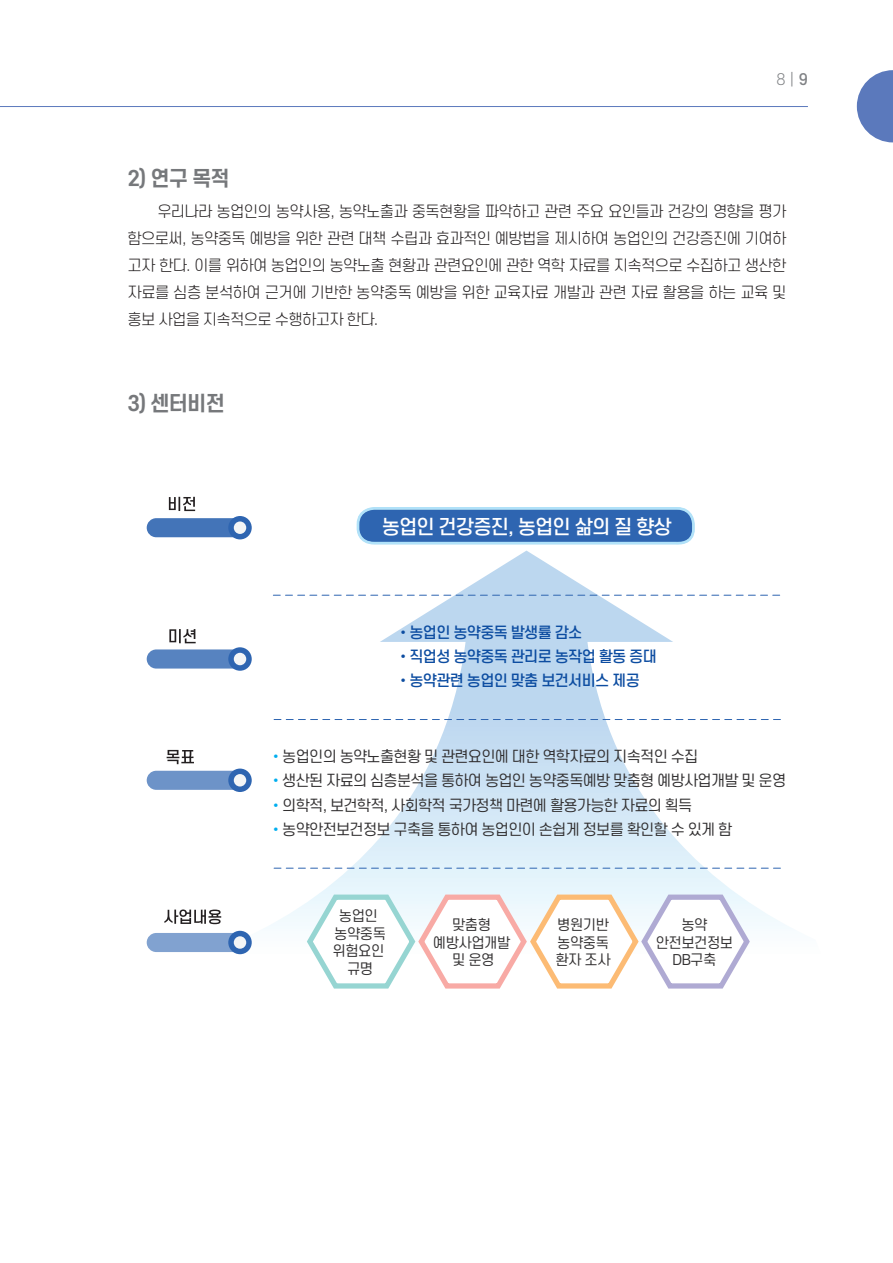
<style>
.page{position:relative;width:893px;height:1263px;background:#fff}
.page>*{position:absolute;margin:0;border:0;box-sizing:border-box;transform-origin:0 0}
.Dan_가__1{font:700 20.25px "S Core Dream 6";letter-spacing:-.05em;color:#76787b}
.t1{font:500 19.2px "S Core Dream 5";letter-spacing:-.05em;color:#fff}
.Dan_본문{font:300 15px/27px "S Core Dream 3";letter-spacing:-.04em;color:#231f20;text-align:justify}
.t2{font:300 15px "S Core Dream 3";color:#808285}
.t3{font:14.85px "S Core Dream 4";letter-spacing:-.05em;color:#312f30}
.t4{font:500 14.85px "S Core Dream 5";letter-spacing:-.05em;color:#0d4da1}
.t5{font:13.95px/17.4px "S Core Dream 4";letter-spacing:-.04em;color:#312f30;text-align:center}
.s1{font-family:"S Core Dream 5";font-weight:500}
.s2{font-family:"S Core Dream 4";font-weight:400}
.s3{color:#00aeef}
</style>
<div class="page">
<hr style="left:0;top:106px;width:808px;height:1px;background:#5b79bc">
<svg style="left:857px;top:70px;width:36px;height:72px"></svg>
<svg style="left:221px;top:550px;width:571px;height:405px"></svg>
<svg style="left:356px;top:507px;width:339px;height:38px;background:#487dbe"></svg>
<svg style="left:167px;top:750px;width:27px;height:14px"></svg>
<div style="left:147px;top:771px;width:103px;height:19px;background:#6d93c8;border-radius:10px"></div>
<svg style="left:228px;top:768px;width:24px;height:24px"></svg>
<div style="left:234px;top:774px;width:12px;height:12px;background:#f3f5f6;border-radius:50%"></div>
<svg style="left:169px;top:629px;width:27px;height:14px"></svg>
<div style="left:147px;top:649px;width:103px;height:19px;background:#5783c0;border-radius:10px"></div>
<svg style="left:228px;top:647px;width:24px;height:24px"></svg>
<div style="left:234px;top:653px;width:12px;height:12px;background:#f3f5f6;border-radius:50%"></div>
<svg style="left:169px;top:497px;width:26px;height:14px"></svg>
<div style="left:147px;top:518px;width:103px;height:19px;background:#4374b8;border-radius:10px"></div>
<div style="left:228px;top:516px;width:24px;height:23px;background:#2e65b1;border-radius:50%"></div>
<div style="left:234px;top:521px;width:12px;height:13px;background:#f3f5f6;border-radius:50%"></div>
<svg style="left:274px;top:719px;width:509px;height:1px"></svg>
<svg style="left:273px;top:595px;width:510px;height:1px"></svg>
<svg style="left:274px;top:868px;width:509px;height:1px"></svg>
<svg style="left:304px;top:890px;width:449px;height:98px"></svg>
<svg style="left:164px;top:909px;width:57px;height:15px"></svg>
<div style="left:147px;top:933px;width:103px;height:19px;background:#81a2d0;border-radius:10px"></div>
<div style="left:228px;top:931px;width:24px;height:23px;background:#2e65b1;border-radius:50%"></div>
<div style="left:234px;top:936px;width:12px;height:13px;background:#f3f5f6;border-radius:50%"></div>
<p class="t2" style="left:776px;top:69px;width:33px">8 | <span class="s1">9</span></p>
<p class="Dan_가__1" style="left:128px;top:164px;width:104px">2) 연구 목적</p>
<p class="Dan_본문" style="left:128px;top:197px;width:661px;text-indent:30px">우리나라 농업인의 농약사용, 농약노출과 중독현황을 파악하고 관련 주요 요인들과 건강의 영향을 평가 함으로써, 농약중독 예방을 위한 관련 대책 수립과 효과적인 예방법을 제시하여 농업인의 건강증진에 기여하 고자 한다. 이를 위하여 농업인의 농약노출 현황과 관련요인에 관한 역학 자료를 지속적으로 수집하고 생산한 자료를 심층 분석하여 근거에 기반한 농약중독 예방을 위한 교육자료 개발과 관련 자료 활용을 하는 교육 및 홍보 사업을 지속적으로 수행하고자 한다.</p>
<p class="Dan_가__1" style="left:128px;top:388px;width:99px">3) 센터비전</p>
<p class="t1" style="left:382px;top:513px;width:292px">농업인 건강증진, 농업인 삶의 질 향상</p>
<p class="t4" style="left:396px;top:621px;width:188px"><span class="s2">•</span>농업인 농약중독 발생률 감소</p>
<p class="t4" style="left:396px;top:645px;width:262px"><span class="s2">•</span>직업성 농약중독 관리로 농작업 활동 증대</p>
<p class="t4" style="left:396px;top:670px;width:245px"><span class="s2">•</span>농약관련 농업인 맞춤 보건서비스 제공</p>
<p class="t3" style="left:269px;top:745px;width:431px"><span class="s3">•</span>농업인의 농약노출현황 및 관련요인에 대한 역학자료의 지속적인 수집</p>
<p class="t3" style="left:269px;top:770px;width:519px"><span class="s3">•</span>생산된 자료의 심층분석을 통하여 농업인 농약중독예방 맞춤형 예방사업개발 및 운영</p>
<p class="t3" style="left:269px;top:794px;width:425px"><span class="s3">•</span>의학적, 보건학적, 사회학적 국가정책 마련에 활용가능한 자료의 획득</p>
<p class="t3" style="left:269px;top:818px;width:465px"><span class="s3">•</span>농약안전보건정보 구축을 통하여 농업인이 손쉽게 정보를 확인할 수 있게 함</p>
<p class="t5" style="left:333px;top:907px;width:55px">농업인 농약중독 위험요인 규명</p>
<p class="t5" style="left:433px;top:916px;width:79px">맞춤형 예방사업개발 및 운영</p>
<p class="t5" style="left:555px;top:916px;width:57px;text-align:left">병원기반 농약중독 환자 조사</p>
<p class="t5" style="left:656px;top:916px;width:79px">농약 안전보건정보<br>DB구축</p>
</div>
